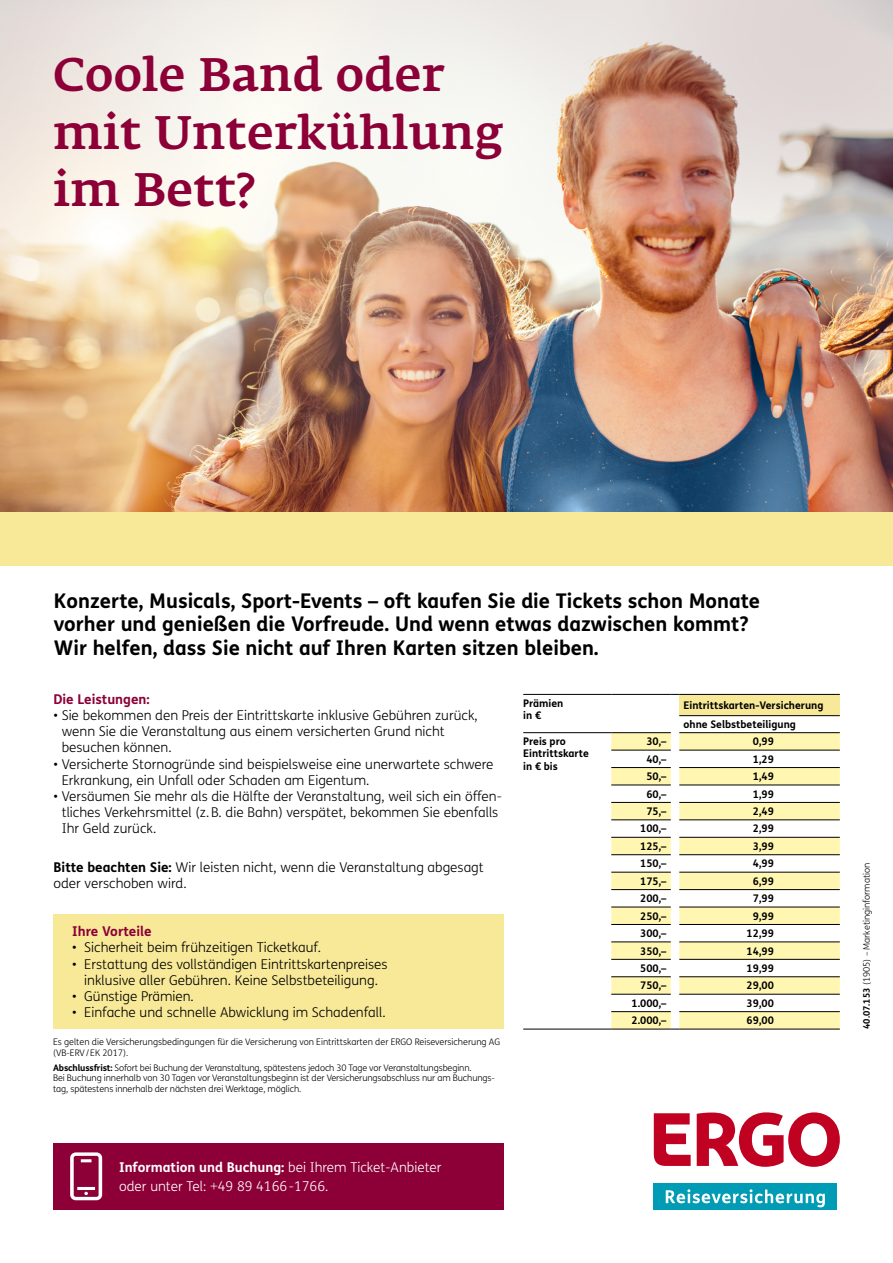
<style>
.page{position:relative;width:893px;height:1263px;background:#fff}
.page>*{position:absolute;margin:0;border:0;box-sizing:border-box;transform-origin:0 0}
.t1{font:500 46.5px/57.4px "Fedra Serif A Pro";letter-spacing:.01em;color:#8c0037}
.t2{font:700 20.25px/23.2px "FS Me";color:#000}
.t3{font:300 13.5px/16.2px "FS Me";color:#000}
.t4{font:300 13.5px/19.2px "FS Me";color:#fff}
.t5{font:700 13.5px "FS Me";color:#8c0037}
.t6{font:700 10.5px/12.6px "FS Me";color:#000}
.t7{font:300 9px/10.8px "FS Me";letter-spacing:-.01em;color:#000}
.s1{font-weight:700}
</style>
<div class="page">
<img style="left:0;top:0;width:893px;height:512px">
<div style="left:0;top:512px;width:893px;height:54px;background:#f8e998"></div>
<div style="left:679px;top:694px;width:161px;height:22px;background:#f8e998"></div>
<svg style="left:611px;top:733px;width:229px;height:296px;fill:#fff7b1"></svg>
<hr style="left:679px;top:732px;width:161px;height:1px;background:#000">
<hr style="left:611px;top:732px;width:60px;height:1px;background:#000">
<hr style="left:611px;top:750px;width:60px;height:1px;background:#000">
<hr style="left:611px;top:767px;width:60px;height:1px;background:#000">
<hr style="left:611px;top:785px;width:60px;height:1px;background:#000">
<hr style="left:611px;top:802px;width:60px;height:1px;background:#000">
<hr style="left:611px;top:819px;width:60px;height:1px;background:#000">
<hr style="left:611px;top:837px;width:60px;height:1px;background:#000">
<hr style="left:611px;top:854px;width:60px;height:1px;background:#000">
<hr style="left:611px;top:872px;width:60px;height:1px;background:#000">
<hr style="left:611px;top:889px;width:60px;height:1px;background:#000">
<hr style="left:611px;top:907px;width:60px;height:1px;background:#000">
<hr style="left:611px;top:924px;width:60px;height:1px;background:#000">
<hr style="left:611px;top:942px;width:60px;height:1px;background:#000">
<hr style="left:611px;top:959px;width:60px;height:1px;background:#000">
<hr style="left:611px;top:976px;width:60px;height:1px;background:#000">
<hr style="left:611px;top:994px;width:60px;height:1px;background:#000">
<hr style="left:611px;top:1011px;width:60px;height:1px;background:#000">
<hr style="left:679px;top:750px;width:161px;height:1px;background:#000">
<hr style="left:679px;top:767px;width:161px;height:1px;background:#000">
<hr style="left:523px;top:732px;width:88px;height:1px;background:#000">
<hr style="left:679px;top:785px;width:161px;height:1px;background:#000">
<hr style="left:679px;top:802px;width:161px;height:1px;background:#000">
<hr style="left:679px;top:715px;width:161px;height:1px;background:#000">
<hr style="left:679px;top:819px;width:161px;height:1px;background:#000">
<hr style="left:679px;top:837px;width:161px;height:1px;background:#000">
<hr style="left:679px;top:854px;width:161px;height:1px;background:#000">
<hr style="left:679px;top:872px;width:161px;height:1px;background:#000">
<hr style="left:679px;top:889px;width:161px;height:1px;background:#000">
<hr style="left:679px;top:907px;width:161px;height:1px;background:#000">
<hr style="left:679px;top:924px;width:161px;height:1px;background:#000">
<hr style="left:679px;top:942px;width:161px;height:1px;background:#000">
<hr style="left:523px;top:1029px;width:88px;height:1px;background:#000">
<hr style="left:611px;top:1029px;width:60px;height:1px;background:#000">
<hr style="left:679px;top:1029px;width:161px;height:1px;background:#000">
<hr style="left:679px;top:959px;width:161px;height:1px;background:#000">
<hr style="left:679px;top:976px;width:161px;height:1px;background:#000">
<hr style="left:679px;top:994px;width:161px;height:1px;background:#000">
<hr style="left:679px;top:1011px;width:161px;height:1px;background:#000">
<hr style="left:523px;top:694px;width:88px;height:1px;background:#000">
<hr style="left:611px;top:694px;width:60px;height:1px;background:#000">
<hr style="left:679px;top:694px;width:161px;height:1px;background:#000">
<div style="left:53px;top:914px;width:451px;height:115px;background:#f8e998"></div>
<div style="left:53px;top:1143px;width:451px;height:67px;background:#8c0037"></div>
<svg style="left:70px;top:1152px;width:32px;height:48px"></svg>
<svg style="left:697px;top:1112px;width:143px;height:55px"></svg>
<svg style="left:654px;top:1113px;width:37px;height:53px"></svg>
<div style="left:654px;top:1183px;width:183px;height:27px;background:#009bb4"></div>
<svg style="left:666px;top:1189px;width:159px;height:18px"></svg>
<h1 class="t1" style="left:53px;top:47px;width:451px">Coole Band oder mit Unterkühlung im Bett?</h1>
<h2 class="t2" style="left:54px;top:588px;width:708px">Konzerte, Musicals, Sport-Events – oft kaufen Sie die Tickets schon Monate vorher und genießen die Vorfreude. Und wenn etwas dazwischen kommt?<br>Wir helfen, dass Sie nicht auf Ihren Karten sitzen bleiben.</h2>
<p class="t5" style="left:53px;top:688px;width:98px">Die Leistungen:</p>
<p class="t3" style="left:62px;top:707px;width:417px;text-indent:-8px">• Sie bekommen den Preis der Eintrittskarte inklusive Gebühren zurück, wenn Sie die Veranstaltung aus einem versicherten Grund nicht besuchen können.</p>
<p class="t3" style="left:62px;top:755px;width:433px;text-indent:-8px">• Versicherte Stornogründe sind beispielsweise eine unerwartete schwere<br>Erkrankung, ein Unfall oder Schaden am Eigentum.</p>
<p class="t3" style="left:62px;top:788px;width:442px;text-indent:-8px">• Versäumen Sie mehr als die Hälfte der Veranstaltung, weil sich ein öffen&shy;tliches Verkehrsmittel (z.B. die Bahn) verspätet, bekommen Sie ebenfalls<br>Ihr Geld zurück.</p>
<p class="t3" style="left:53px;top:858px;width:432px"><span class="s1">Bitte beachten Sie:</span> Wir leisten nicht, wenn die Veranstaltung abgesagt oder verschoben wird.</p>
<p class="t5" style="left:72px;top:921px;width:81px">Ihre Vorteile</p>
<p class="t3" style="left:72px;top:939px;width:250px">• Sicherheit beim frühzeitigen Ticketkauf.</p>
<p class="t3" style="left:72px;top:955px;width:317px;text-align:center">• Erstattung des vollständigen Eintrittskartenpreises inklusive aller Gebühren. Keine Selbstbeteiligung.</p>
<p class="t3" style="left:72px;top:988px;width:123px">• Günstige Prämien.</p>
<p class="t3" style="left:72px;top:1004px;width:315px">• Einfache und schnelle Abwicklung im Schadenfall.</p>
<p class="t7" style="left:53px;top:1036px;width:448px">Es gelten die Versicherungsbedingungen für die Versicherung von Eintrittskarten der ERGO Reiseversicherung AG (VB-ERV/EK 2017).</p>
<p class="t7" style="left:53px;top:1062px;width:443px"><span class="s1">Abschlussfrist:</span> Sofort bei Buchung der Veranstaltung, spätestens jedoch 30 Tage vor Veranstaltungsbeginn.<br>Bei Buchung innerhalb von 30 Tagen vor Veranstaltungsbeginn ist der Versicherungsabschluss nur am Buchungs&shy;tag, spätestens innerhalb der nächsten drei Werktage, möglich.</p>
<p class="t6" style="left:523px;top:696px;width:42px">Prämien in €</p>
<p class="t6" style="left:684px;top:695px;width:141px;line-height:19.2px">Eintrittskarten-Versicherung ohne Selbstbeteiligung</p>
<p class="t6" style="left:523px;top:734px;width:67px">Preis pro<br>Eintrittskarte in € bis</p>
<p class="t6" style="left:646px;top:735px;width:22px">30,–</p>
<p class="t6" style="left:753px;top:735px;width:23px">0,99</p>
<p class="t6" style="left:646px;top:752px;width:22px">40,–</p>
<p class="t6" style="left:753px;top:752px;width:23px">1,29</p>
<p class="t6" style="left:646px;top:770px;width:22px">50,–</p>
<p class="t6" style="left:753px;top:770px;width:23px">1,49</p>
<p class="t6" style="left:646px;top:787px;width:22px">60,–</p>
<p class="t6" style="left:753px;top:787px;width:23px">1,99</p>
<p class="t6" style="left:646px;top:804px;width:22px">75,–</p>
<p class="t6" style="left:753px;top:804px;width:23px">2,49</p>
<p class="t6" style="left:640px;top:822px;width:28px">100,–</p>
<p class="t6" style="left:753px;top:822px;width:23px">2,99</p>
<p class="t6" style="left:640px;top:839px;width:28px">125,–</p>
<p class="t6" style="left:753px;top:839px;width:23px">3,99</p>
<p class="t6" style="left:640px;top:857px;width:28px">150,–</p>
<p class="t6" style="left:753px;top:857px;width:23px">4,99</p>
<p class="t6" style="left:640px;top:874px;width:28px">175,–</p>
<p class="t6" style="left:753px;top:874px;width:23px">6,99</p>
<p class="t6" style="left:640px;top:892px;width:28px">200,–</p>
<p class="t6" style="left:753px;top:892px;width:23px">7,99</p>
<p class="t6" style="left:640px;top:909px;width:28px">250,–</p>
<p class="t6" style="left:753px;top:909px;width:23px">9,99</p>
<p class="t6" style="left:640px;top:926px;width:28px">300,–</p>
<p class="t6" style="left:747px;top:926px;width:29px">12,99</p>
<p class="t6" style="left:640px;top:944px;width:28px">350,–</p>
<p class="t6" style="left:747px;top:944px;width:29px">14,99</p>
<p class="t6" style="left:640px;top:961px;width:28px">500,–</p>
<p class="t6" style="left:747px;top:961px;width:29px">19,99</p>
<p class="t6" style="left:640px;top:979px;width:28px">750,–</p>
<p class="t6" style="left:747px;top:979px;width:29px">29,00</p>
<p class="t6" style="left:631px;top:996px;width:37px">1.000,–</p>
<p class="t6" style="left:747px;top:996px;width:29px">39,00</p>
<p class="t6" style="left:631px;top:1014px;width:37px">2.000,–</p>
<p class="t6" style="left:747px;top:1014px;width:29px">69,00</p>
<p class="t4" style="left:119px;top:1157px;width:324px"><span class="s1">Information und Buchung:</span> bei Ihrem Ticket-Anbieter oder unter Tel: +49 89 4166-1766.</p>
<p class="t7" style="left:861px;top:1029px;width:168px;rotate:-90deg"><span class="s1">40.07.153</span> (1905) – Marketinginformation</p>
</div>
